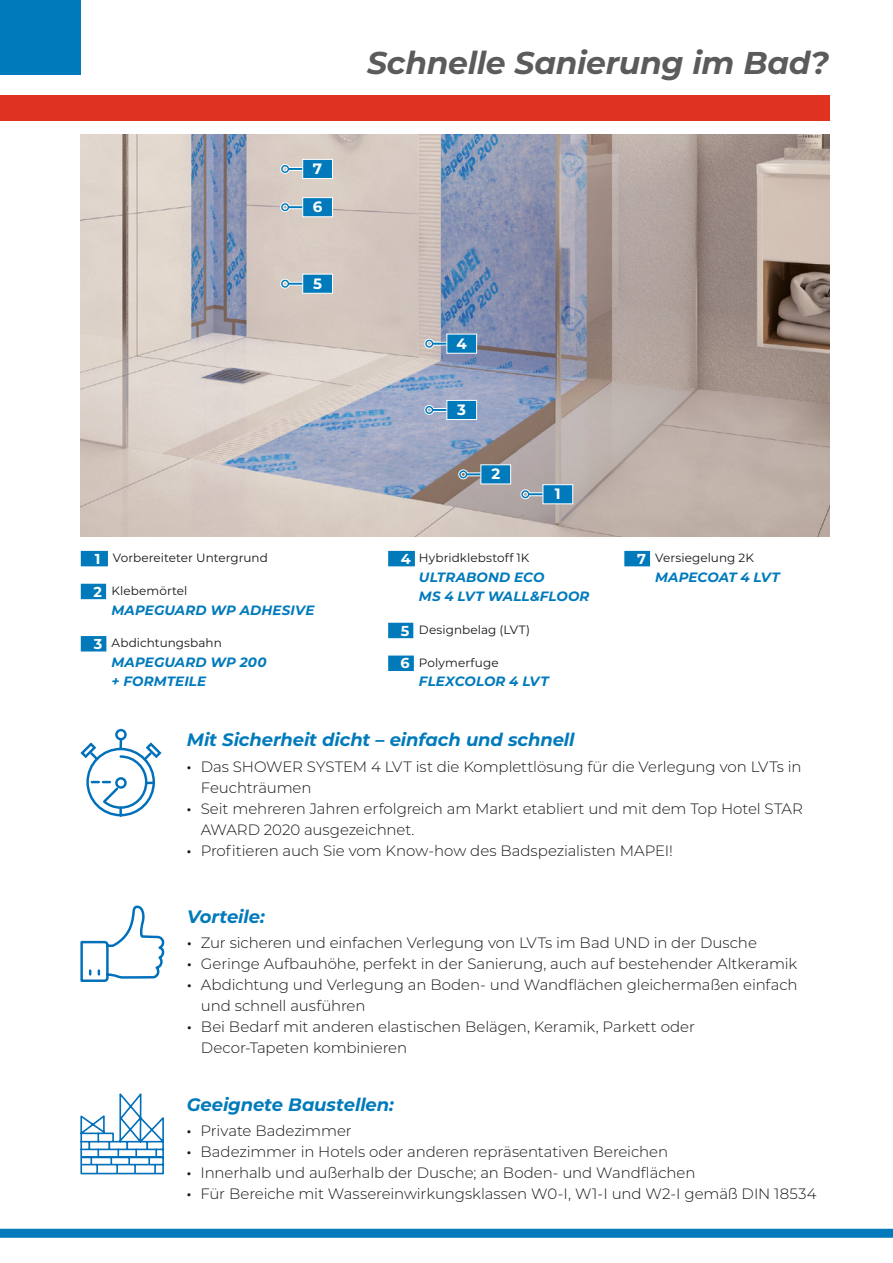
<style>
.page{position:relative;width:893px;height:1263px;background:#fff}
.page>*{position:absolute;margin:0;border:0;box-sizing:border-box;transform-origin:0 0}
.t1{font:italic 700 31.5px "Montserrat";letter-spacing:-.01em;color:#5b5b5b}
.t2{font:italic 700 18px "Montserrat";letter-spacing:-.005em;color:#007abb}
.t3{font:300 15px/21px "Montserrat";letter-spacing:-.005em;color:#151616}
.t4{font:700 15px "Montserrat";color:#fff}
.t5{font:italic 700 13.5px/19.5px "Montserrat";letter-spacing:.005em;color:#007abb}
.t6{font:12px "Montserrat";letter-spacing:.005em;color:#151616}
.s1{font-weight:700;font-size:14.4px;color:#007abb}
.s2{font-weight:700;font-size:12px}
</style>
<div class="page">
<div style="left:0;top:1229px;width:893px;height:9px;background:#007abb"></div>
<div style="left:0;top:0;width:81px;height:74px;background:#007abb"></div>
<div style="left:0;top:96px;width:829px;height:25px;background:#df3221"></div>
<img style="left:80px;top:134px;width:749px;height:402px">
<svg style="left:458px;top:464px;width:53px;height:21px"></svg>
<svg style="left:424px;top:400px;width:53px;height:20px"></svg>
<svg style="left:424px;top:333px;width:53px;height:21px"></svg>
<svg style="left:280px;top:273px;width:53px;height:21px"></svg>
<svg style="left:280px;top:197px;width:53px;height:20px"></svg>
<svg style="left:280px;top:159px;width:53px;height:20px"></svg>
<svg style="left:520px;top:484px;width:53px;height:21px"></svg>
<div style="left:81px;top:551px;width:27px;height:15px;background:#007abb"></div>
<div style="left:81px;top:584px;width:25px;height:15px;background:#007abb"></div>
<div style="left:81px;top:636px;width:25px;height:15px;background:#007abb"></div>
<div style="left:388px;top:623px;width:25px;height:15px;background:#007abb"></div>
<div style="left:388px;top:655px;width:26px;height:16px;background:#007abb"></div>
<div style="left:388px;top:551px;width:27px;height:15px;background:#007abb"></div>
<div style="left:624px;top:551px;width:26px;height:15px;background:#007abb"></div>
<svg style="left:80px;top:905px;width:85px;height:77px"></svg>
<svg style="left:80px;top:729px;width:82px;height:88px"></svg>
<svg style="left:80px;top:1093px;width:84px;height:82px"></svg>
<p class="t4" style="left:313px;top:158px;width:11px">7</p>
<p class="t4" style="left:313px;top:196px;width:11px">6</p>
<p class="t4" style="left:313px;top:273px;width:10px">5</p>
<p class="t6" style="left:95px;top:550px;width:174px"><span class="s1">1</span> Vorbereiteter Untergrund</p>
<p class="t6" style="left:94px;top:582px;width:95px"><span class="s1">2</span> Klebemörtel</p>
<p class="t5" style="left:112px;top:599px;width:204px">MAPEGUARD WP ADHESIVE</p>
<p class="t6" style="left:94px;top:635px;width:129px"><span class="s1">3</span> Abdichtungsbahn</p>
<p class="t5" style="left:112px;top:652px;width:156px">MAPEGUARD WP 200 + FORMTEILE</p>
<h1 class="t1" style="left:367px;top:41px;width:464px">Schnelle Sanierung im Bad?</h1>
<p class="t4" style="left:457px;top:332px;width:12px">4</p>
<p class="t4" style="left:457px;top:399px;width:10px">3</p>
<p class="t4" style="left:491px;top:463px;width:10px">2</p>
<p class="t4" style="left:555px;top:483px;width:7px">1</p>
<p class="t6" style="left:401px;top:550px;width:130px"><span class="s1">4</span> Hybridklebstoff 1K</p>
<p class="t5" style="left:419px;top:566px;width:172px">ULTRABOND ECO<br>MS 4 LVT WALL&amp;FLOOR</p>
<p class="t6" style="left:401px;top:621px;width:131px"><span class="s1">5</span> Designbelag (LVT)</p>
<p class="t6" style="left:401px;top:654px;width:100px"><span class="s1">6</span> Polymerfuge</p>
<p class="t5" style="left:419px;top:671px;width:131px">FLEXCOLOR 4 LVT</p>
<p class="t6" style="left:637px;top:550px;width:118px"><span class="s1">7</span> Versiegelung 2K</p>
<p class="t5" style="left:655px;top:566px;width:126px">MAPECOAT 4 LVT</p>
<p class="t2" style="left:187px;top:727px;width:389px">Mit Sicherheit dicht – einfach und schnell</p>
<p class="t3" style="left:201px;top:755px;width:602px;text-indent:-14px"><span class="s2">•</span> Das SHOWER SYSTEM 4 LVT ist die Komplettlösung für die Verlegung von LVTs in<br>Feuchträumen</p>
<p class="t3" style="left:201px;top:797px;width:604px;text-indent:-14px"><span class="s2">•</span> Seit mehreren Jahren erfolgreich am Markt etabliert und mit dem Top Hotel STAR<br>AWARD 2020 ausgezeichnet.</p>
<p class="t3" style="left:187px;top:839px;width:487px"><span class="s2">•</span> Profitieren auch Sie vom Know-how des Badspezialisten MAPEI!</p>
<p class="t2" style="left:187px;top:904px;width:79px">Vorteile:</p>
<p class="t3" style="left:187px;top:932px;width:571px"><span class="s2">•</span> Zur sicheren und einfachen Verlegung von LVTs im Bad UND in der Dusche</p>
<p class="t3" style="left:187px;top:953px;width:612px"><span class="s2">•</span> Geringe Aufbauhöhe, perfekt in der Sanierung, auch auf bestehender Altkeramik</p>
<p class="t3" style="left:201px;top:974px;width:598px;text-indent:-14px"><span class="s2">•</span> Abdichtung und Verlegung an Boden- und Wandflächen gleichermaßen einfach und schnell ausführen</p>
<p class="t3" style="left:201px;top:1016px;width:496px;text-indent:-14px"><span class="s2">•</span> Bei Bedarf mit anderen elastischen Belägen, Keramik, Parkett oder<br>Decor-Tapeten kombinieren</p>
<p class="t2" style="left:187px;top:1091px;width:209px">Geeignete Baustellen:</p>
<p class="t3" style="left:187px;top:1120px;width:167px"><span class="s2">•</span> Private Badezimmer</p>
<p class="t3" style="left:187px;top:1141px;width:483px"><span class="s2">•</span> Badezimmer in Hotels oder anderen repräsentativen Bereichen</p>
<p class="t3" style="left:187px;top:1162px;width:510px"><span class="s2">•</span> Innerhalb und außerhalb der Dusche; an Boden- und Wandflächen</p>
<p class="t3" style="left:187px;top:1183px;width:631px"><span class="s2">•</span> Für Bereiche mit Wassereinwirkungsklassen W0-I, W1-I und W2-I gemäß DIN 18534</p>
</div>
